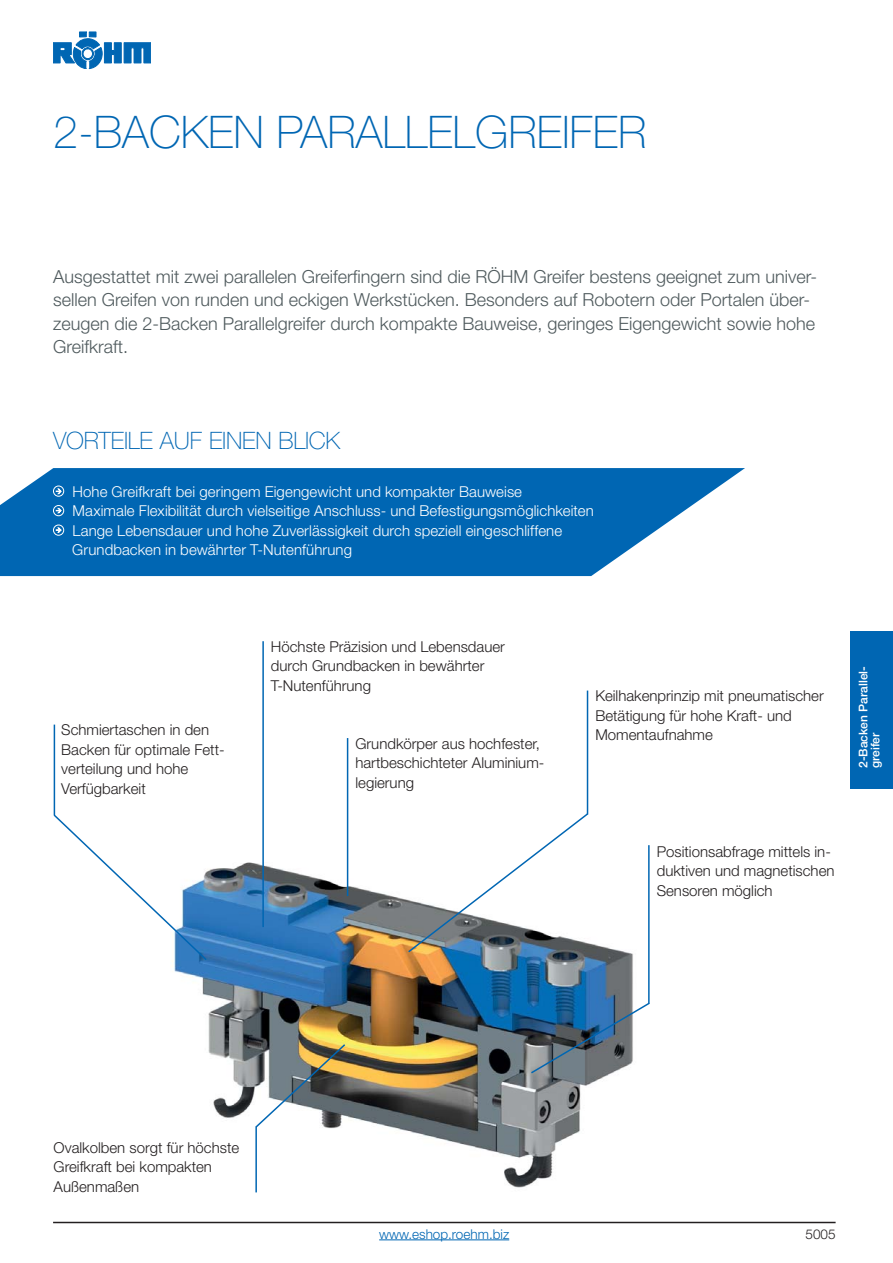
<style>
.page{position:relative;width:893px;height:1263px;background:#fff}
.page>*{position:absolute;margin:0;border:0;box-sizing:border-box;transform-origin:0 0}
.t1{font:100 45px "Helvetica Neue LT Std";color:#0066b3}
.t2{font:100 24px "Helvetica Neue LT Std";letter-spacing:-.01em;color:#0066b3}
.t3{font:300 18px/23.4px "Helvetica Neue LT Std";color:#4f5a5d}
.t4{font:300 15px/19.5px "Helvetica Neue LT Std";color:#231f20}
.t5{font:300 15px/19.5px "Helvetica Neue LT Std";letter-spacing:.005em;color:#fff}
.t6{font:300 13.5px "Helvetica Neue LT Std";color:#0066b3}
.t7{font:300 13.5px "Helvetica Neue LT Std";color:#231f20}
.t8{font:500 12px/12px "Helvetica Neue LT Std";color:#fff}
</style>
<div class="page">
<svg style="left:53px;top:32px;width:98px;height:37px"></svg>
<div style="left:82px;top:48px;width:12px;height:12px;border:1px solid #0066b3;border-radius:50%"></div>
<div style="left:83px;top:49px;width:10px;height:10px;border:1px solid #0066b3;border-radius:50%"></div>
<hr style="left:53px;top:1222px;width:782px;height:1px;background:#231f20">
<img style="left:172px;top:846px;width:461px;height:347px">
<hr style="left:54px;top:725px;width:1px;height:90px;background:#0066b3">
<svg style="left:53px;top:813px;width:155px;height:149px"></svg>
<hr style="left:262px;top:641px;width:2px;height:286px;background:#0066b3">
<hr style="left:587px;top:691px;width:1px;height:123px;background:#0066b3">
<svg style="left:0;top:468px;width:745px;height:108px;background:#1e78bb"></svg>
<div style="left:53px;top:486px;width:11px;height:11px;border:1px solid #fff;border-radius:50%"></div>
<svg style="left:56px;top:489px;width:5px;height:5px"></svg>
<div style="left:53px;top:505px;width:11px;height:11px;border:1px solid #fff;border-radius:50%"></div>
<svg style="left:56px;top:508px;width:5px;height:5px"></svg>
<div style="left:53px;top:525px;width:11px;height:11px;border:1px solid #fff;border-radius:50%"></div>
<svg style="left:56px;top:528px;width:5px;height:5px"></svg>
<hr style="left:648px;top:845px;width:2px;height:159px;background:#0066b3">
<hr style="left:347px;top:738px;width:1px;height:158px;background:#0066b3">
<hr style="left:255px;top:1127px;width:2px;height:65px;background:#0066b3">
<svg style="left:406px;top:812px;width:184px;height:142px"></svg>
<svg style="left:529px;top:1001px;width:121px;height:74px"></svg>
<img style="left:254px;top:1043px;width:93px;height:86px">
<div style="left:850px;top:631px;width:43px;height:158px;background:#0066b3"></div>
<hr style="left:379px;top:1240px;width:130px;height:1px;background:#0066b3">
<h1 class="t1" style="left:53px;top:116px;width:595px">2-BACKEN PARALLELGREIFER</h1>
<p class="t3" style="left:53px;top:266px;width:765px">Ausgestattet mit zwei parallelen Greiferfingern sind die RÖHM Greifer bestens geeignet zum univer&shy;sellen Greifen von runden und eckigen Werkstücken. Besonders auf Robotern oder Portalen über&shy;zeugen die 2-Backen Parallelgreifer durch kompakte Bauweise, geringes Eigengewicht sowie hohe Greifkraft.</p>
<h2 class="t2" style="left:53px;top:432px;width:289px">VORTEILE AUF EINEN BLICK</h2>
<p class="t5" style="left:72px;top:483px;width:523px">Hohe Greifkraft bei geringem Eigengewicht und kompakter Bauweise<br>Maximale Flexibilität durch vielseitige Anschluss- und Befestigungsmöglichkeiten Lange Lebensdauer und hohe Zuverlässigkeit durch speziell eingeschliffene Grundbacken in bewährter T-Nutenführung</p>
<p class="t4" style="left:61px;top:722px;width:165px">Schmiertaschen in den<br>Backen für optimale Fett&shy;verteilung und hohe<br>Verfügbarkeit</p>
<p class="t4" style="left:271px;top:638px;width:235px">Höchste Präzision und Lebensdauer durch Grundbacken in bewährter<br>T-Nutenführung</p>
<p class="t4" style="left:355px;top:735px;width:190px">Grundkörper aus hochfester, hartbeschichteter Aluminium&shy;legierung</p>
<p class="t4" style="left:595px;top:688px;width:230px">Keilhakenprinzip mit pneumatischer<br>Betätigung für hohe Kraft- und<br>Momentaufnahme</p>
<p class="t8" style="left:858px;top:768px;width:104px;rotate:-90deg">2-Backen Parallel&shy;greifer</p>
<p class="t4" style="left:657px;top:843px;width:179px">Positionsabfrage mittels in&shy;duktiven und magnetischen<br>Sensoren möglich</p>
<p class="t4" style="left:54px;top:1139px;width:187px">Ovalkolben sorgt für höchste<br>Greifkraft bei kompakten<br>Außenmaßen</p>
<p class="t6" style="left:379px;top:1229px;width:132px">www.eshop.roehm.biz</p>
<p class="t7" style="left:805px;top:1229px;width:32px">5005</p>
</div>
